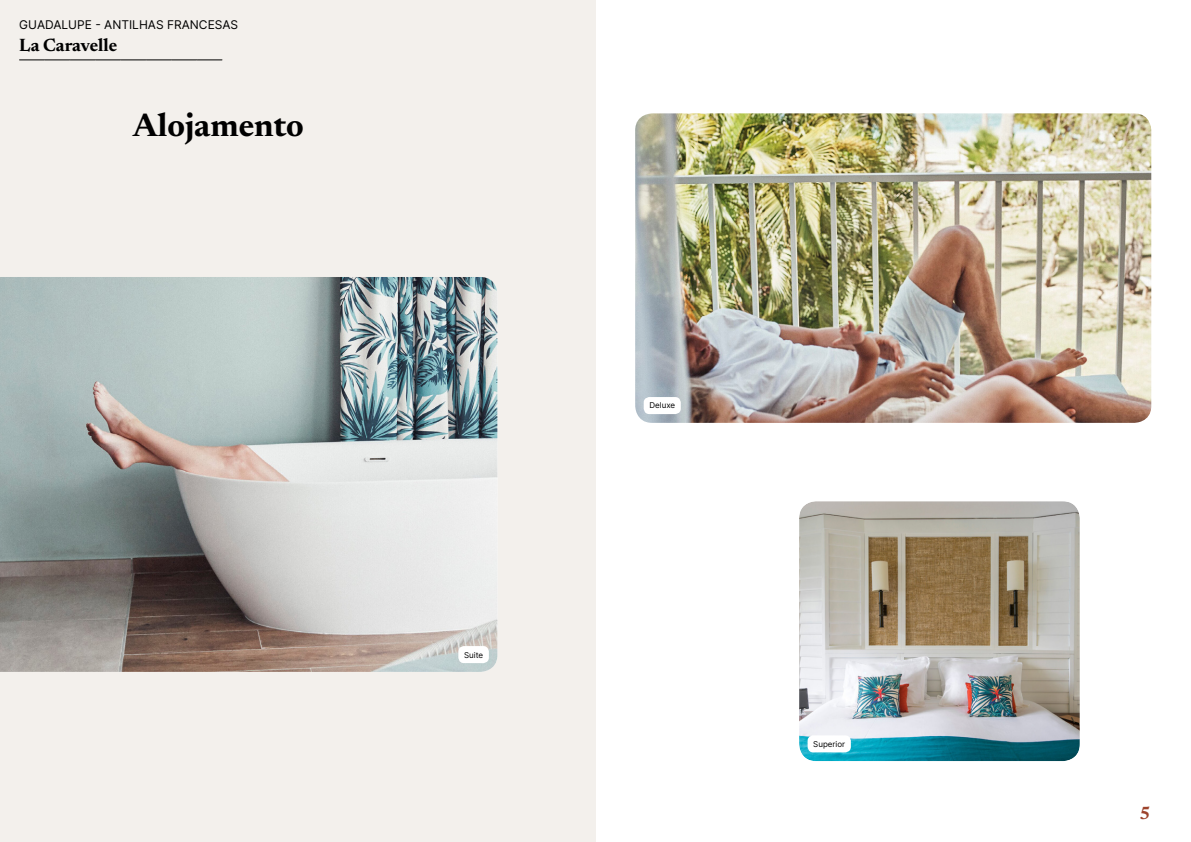
<style>
.page{position:relative;width:1191px;height:842px;background:#fff}
.page>*{position:absolute;margin:0;border:0;box-sizing:border-box;transform-origin:0 0}
.t1{font:700 33px "Newsreader 24 pt";color:#000}
.t2{font:700 18px "Newsreader 24 pt";color:#000}
.t3{font:700 18px "Newsreader 24 pt";color:#9d432c}
.t4{font:12px "Inter";color:#000}
.t5{font:8px "Inter";color:#000}
</style>
<div class="page">
<div style="left:0;top:0;width:595px;height:842px;background:#f3f0ec"></div>
<img style="left:635px;top:113px;width:516px;height:310px">
<img style="left:800px;top:502px;width:278px;height:258px">
<div style="left:791px;top:493px;width:296px;height:276px;border:8px solid #fff;border-radius:21px"></div>
<div style="left:643px;top:397px;width:38px;height:17px;background:#fff;border-radius:6px"></div>
<div style="left:807px;top:735px;width:44px;height:17px;background:#fff;border-radius:6px"></div>
<img style="left:0;top:277px;width:497px;height:395px">
<div style="left:458px;top:646px;width:31px;height:17px;background:#fff;border-radius:6px"></div>
<svg style="left:20px;top:60px;width:202px;height:1px"></svg>
<p class="t4" style="left:19px;top:15px;width:220px">GUADALUPE - ANTILHAS FRANCESAS</p>
<h2 class="t2" style="left:19px;top:32px;width:100px">La Caravelle</h2>
<h1 class="t1" style="left:133px;top:101px;width:172px">Alojamento</h1>
<p class="t5" style="left:464px;top:649px;width:21px">Suite</p>
<p class="t5" style="left:649px;top:400px;width:27px">Deluxe</p>
<p class="t5" style="left:813px;top:738px;width:33px">Superior</p>
<h2 class="t3" style="left:1139px;top:800px;width:13px">5</h2>
</div>
